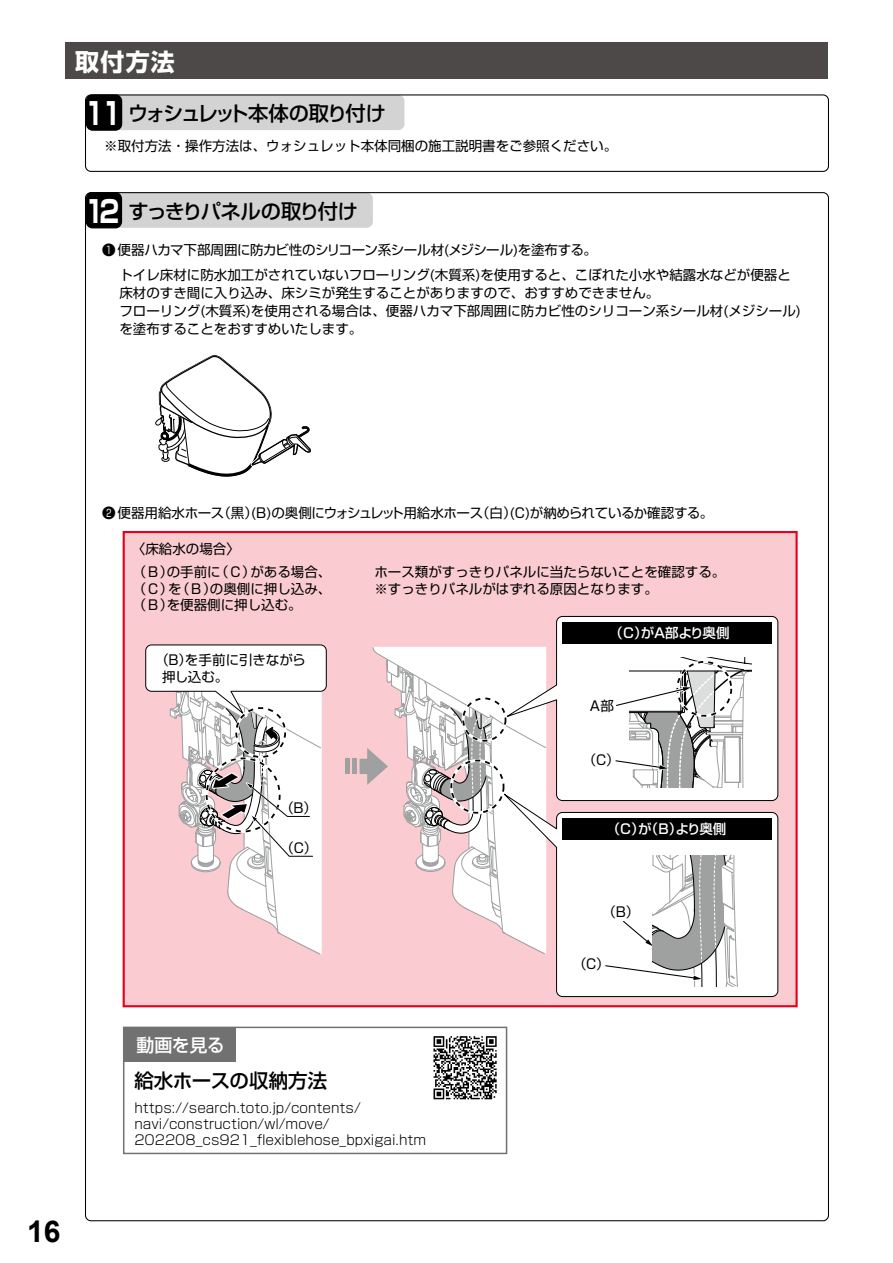
<style>
.page{position:relative;width:893px;height:1263px;background:#fff}
.page>*{position:absolute;margin:0;border:0;box-sizing:border-box;transform-origin:0 0}
.t1{font:700 30px "Arial";color:#000}
.t2{font:700 24px "Shin Go Pro";color:#fff}
.t3{font:500 20.25px "Shin Go Pro";letter-spacing:-.095em;color:#000}
.t4{font:500 19.5px "Shin Go Pro";color:#000}
.t5{font:500 18px "Shin Go Pro";letter-spacing:-.03em;color:#fff}
.t6{font:13.5px/16.2px "Shin Go Pro";color:#000}
.t7{font:300 13.5px/16.2px "Shin Go Pro";color:#000}
.t8{font:13.5px "Shin Go Pro";letter-spacing:-.03em;color:#000}
.t9{font:500 13.5px "Shin Go Pro";letter-spacing:-.025em;color:#fff}
.s1{font-weight:700;font-size:30.3px;color:#fff}
</style>
<div class="page">
<div style="left:124px;top:532px;width:673px;height:474px;background:#faccd1"></div>
<div style="left:65px;top:42px;width:763px;height:37px;background:#4c4948"></div>
<div style="left:86px;top:95px;width:318px;height:35px;background:#d3d3d4;border-radius:6px"></div>
<div style="left:86px;top:95px;width:36px;height:35px;background:#000;border-radius:6px"></div>
<div style="left:86px;top:94px;width:36px;height:37px;border:1px solid #000;border-radius:6px"></div>
<div style="left:85px;top:94px;width:744px;height:78px;border:1px solid #000;border-radius:5px"></div>
<div style="left:86px;top:193px;width:287px;height:35px;background:#d3d3d4;border-radius:6px"></div>
<div style="left:86px;top:193px;width:35px;height:35px;background:#000;border-radius:6px"></div>
<div style="left:86px;top:192px;width:36px;height:36px;border:1px solid #000;border-radius:6px"></div>
<svg style="left:155px;top:355px;width:159px;height:179px"></svg>
<svg style="left:547px;top:616px;width:232px;height:173px;background:#f6f2f2"></svg>
<div style="left:562px;top:622px;width:210px;height:22px;background:#000"></div>
<svg style="left:547px;top:789px;width:232px;height:208px"></svg>
<div style="left:562px;top:818px;width:210px;height:22px;background:#000"></div>
<svg style="left:612px;top:657px;width:139px;height:132px;background:#d8d8d8"></svg>
<div style="left:345px;top:759px;width:5px;height:15px;background:#9fa0a0"></div>
<div style="left:352px;top:759px;width:5px;height:15px;background:#9fa0a0"></div>
<svg style="left:360px;top:647px;width:187px;height:307px"></svg>
<div style="left:450px;top:759px;width:55px;height:55px;border:3px solid #fff;border-radius:50%"></div>
<div style="left:462px;top:697px;width:44px;height:45px;border:2px dashed #000;border-radius:50%"></div>
<div style="left:450px;top:760px;width:54px;height:54px;border:2px dashed #000;border-radius:50%"></div>
<svg style="left:602px;top:856px;width:153px;height:130px;background:#e0e0e0"></svg>
<div style="left:123px;top:1026px;width:384px;height:128px;border:2px solid #727171"></div>
<div style="left:124px;top:1027px;width:112px;height:35px;background:#727171"></div>
<svg style="left:433px;top:1036px;width:64px;height:63px"></svg>
<svg style="left:145px;top:644px;width:182px;height:311px"></svg>
<h2 class="t2" style="left:75px;top:43px;width:101px">取付方法</h2>
<h3 class="t3" style="left:85px;top:97px;width:303px"><span class="s1">11</span> ウォシュレット本体の取り付け</h3>
<p class="t6" style="left:104px;top:137px;width:514px">※取付方法・操作方法は、ウォシュレット本体同梱の施工説明書をご参照ください。</p>
<h3 class="t3" style="left:85px;top:195px;width:275px"><span class="s1">12</span> すっきりパネルの取り付け</h3>
<p class="t8" style="left:102px;top:239px;width:496px">❶ 便器ハカマ下部周囲に防カビ性のシリコーン系シール材(メジシール)を塗布する。</p>
<p class="t6" style="left:119px;top:264px;width:683px;line-height:18px">トイレ床材に防水加工がされていないフローリング(木質系)を使用すると、こぼれた小水や結露水などが便器と床材のすき間に入り込み、床シミが発生することがありますので、おすすめできません。<br>フローリング(木質系)を使用される場合は、便器ハカマ下部周囲に防カビ性のシリコーン系シール材(メジシール)を塗布することをおすすめいたします。</p>
<h1 class="t1" style="left:27px;top:1211px;width:35px">16</h1>
<p class="t8" style="left:102px;top:502px;width:612px">❷ 便器用給水ホース（黒）(Ｂ)の奥側にウォシュレット用給水ホース（白）(Ｃ)が納められているか確認する。</p>
<p class="t6" style="left:132px;top:536px;width:201px;line-height:23.2px">〈床給水の場合〉<br>（Ｂ）の手前に（Ｃ）がある場合、</p>
<p class="t6" style="left:133px;top:579px;width:200px">（Ｃ）を（Ｂ）の奥側に押し込み、（Ｂ）を便器側に押し込む。</p>
<p class="t6" style="left:162px;top:650px;width:145px;text-indent:-7px">（B）を手前に引きながら押し込む。</p>
<p class="t6" style="left:280px;top:798px;width:38px">（B）</p>
<p class="t6" style="left:281px;top:838px;width:38px">（C）</p>
<h3 class="t5" style="left:136px;top:1030px;width:90px">動画を見る</h3>
<p class="t6" style="left:374px;top:562px;width:352px">ホース類がすっきりパネルに当たらないことを確認する。※すっきりパネルがはずれる原因となります。</p>
<p class="t9" style="left:609px;top:622px;width:122px">（C）がA部より奥側</p>
<p class="t6" style="left:590px;top:696px;width:26px">A部</p>
<p class="t6" style="left:583px;top:750px;width:38px">（C）</p>
<p class="t9" style="left:607px;top:818px;width:121px">（C）が（B）より奥側</p>
<p class="t6" style="left:603px;top:902px;width:38px">（B）</p>
<p class="t6" style="left:573px;top:954px;width:38px">（C）</p>
<h3 class="t4" style="left:134px;top:1064px;width:194px">給水ホースの収納方法</h3>
<p class="t7" style="left:134px;top:1098px;width:294px">https://search.toto.jp/contents/ navi/construction/wl/move/<br>202208_cs921_flexiblehose_bpxigai.htm</p>
</div>
